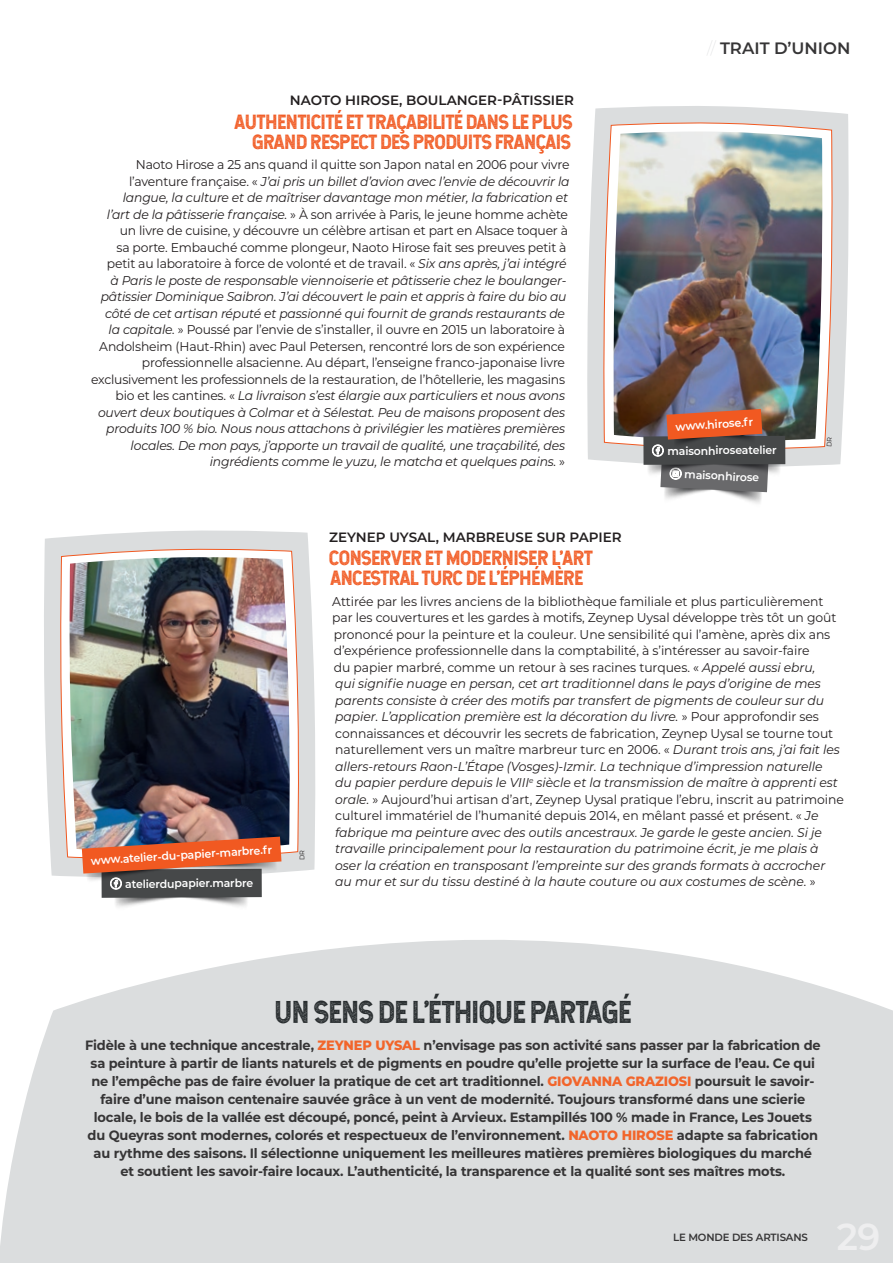
<style>
.page{position:relative;width:893px;height:1263px;background:#fff}
.page>*{position:absolute;margin:0;border:0;box-sizing:border-box;transform-origin:0 0}
.t1{font:30px "Hansief Rough";letter-spacing:-.01em;color:#272c2e;scale:.96 1}
.t2{font:19.5px/19.5px "Hansief Rough";letter-spacing:-.01em;color:#f15921}
.t3{font:600 16.5px "Montserrat";color:#363536}
.t4{font:700 13.5px/18px "Montserrat";letter-spacing:-.01em;color:#363536;text-align:center;scale:.96 1}
.t5{font:600 13.5px "Montserrat";color:#231f20}
.t6{font:italic 12.75px/16.5px "Montserrat";letter-spacing:-.015em;color:#231f20}
.t7{font:12.75px "Montserrat";letter-spacing:-.015em;color:#231f20}
.t8{font:600 11.25px "Montserrat";letter-spacing:-.015em;color:#fff}
.t9{font:600 10.5px "Montserrat";letter-spacing:-.015em;color:#363536}
.t10{font:6.75px "Montserrat";color:#231f20}
.s1{font-style:normal}
.s2{font-style:italic}
.s3{font-weight:100;color:#d1d2d4}
.s4{font-family:"Social Shapes";font-weight:400;font-size:16.5px}
.s5{font-weight:800;color:#f2652b}
</style>
<div class="page">
<svg style="left:0;top:940px;width:893px;height:323px;background:#dee0e1"></svg>
<svg style="left:44px;top:530px;width:272px;height:347px;fill:#dbddde"></svg>
<svg style="left:59px;top:547px;width:241px;height:314px"></svg>
<img style="left:69px;top:557px;width:221px;height:295px">
<svg style="left:587px;top:106px;width:262px;height:361px;fill:#dbddde"></svg>
<svg style="left:602px;top:121px;width:232px;height:330px"></svg>
<img style="left:613px;top:131px;width:210px;height:311px">
<img style="left:664px;top:492px;width:101px;height:12px">
<img style="left:115px;top:898px;width:132px;height:9px">
<svg style="left:643px;top:409px;width:142px;height:83px;background:#85655b"></svg>
<svg style="left:82px;top:837px;width:199px;height:61px;background:#a46853"></svg>
<svg style="left:827px;top:437px;width:5px;height:9px"></svg>
<p class="t5" style="left:290px;top:91px;width:286px">NAOTO HIROSE, BOULANGER-PÂTISSIER</p>
<h2 class="t2" style="left:235px;top:112px;width:339px;text-align:right">AUTHENTICITÉ ET TRAÇABILITÉ DANS LE PLUS<br>GRAND RESPECT DES PRODUITS FRANÇAIS</h2>
<p class="t7" style="left:136px;top:156px;width:435px">Naoto Hirose a 25 ans quand il quitte son Japon natal en 2006 pour vivre</p>
<p class="t6" style="left:129px;top:173px;width:442px"><span class="s1">l’aventure française. «</span> J’ai pris un billet d’avion avec l’envie de découvrir la</p>
<p class="t6" style="left:123px;top:189px;width:447px">langue, la culture et de maîtriser davantage mon métier, la fabrication et</p>
<p class="t7" style="left:107px;top:206px;width:463px"><span class="s2">l’art de la pâtisserie française.</span> » À son arrivée à Paris, le jeune homme achète</p>
<p class="t7" style="left:120px;top:222px;width:450px">un livre de cuisine, y découvre un célèbre artisan et part en Alsace toquer à</p>
<p class="t7" style="left:117px;top:239px;width:451px">sa porte. Embauché comme plongeur, Naoto Hirose fait ses preuves petit à</p>
<p class="t7" style="left:107px;top:255px;width:461px">petit au laboratoire à force de volonté et de travail. « <span class="s2">Six ans après, j’ai intégré</span></p>
<p class="t6" style="left:111px;top:272px;width:458px">à Paris le poste de responsable viennoiserie et pâtisserie chez le boulanger-</p>
<p class="t6" style="left:101px;top:288px;width:467px">pâtissier Dominique Saibron. J’ai découvert le pain et appris à faire du bio au</p>
<p class="t6" style="left:105px;top:305px;width:462px">côté de cet artisan réputé et passionné qui fournit de grands restaurants de</p>
<p class="t7" style="left:109px;top:321px;width:458px"><span class="s2">la capitale.</span> » Poussé par l’envie de s’installer, il ouvre en 2015 un laboratoire à</p>
<p class="t7" style="left:99px;top:338px;width:467px">Andolsheim (Haut-Rhin) avec Paul Petersen, rencontré lors de son expérience</p>
<p class="t7" style="left:142px;top:354px;width:425px">professionnelle alsacienne. Au départ, l’enseigne franco-japonaise livre</p>
<p class="t7" style="left:91px;top:371px;width:475px">exclusivement les professionnels de la restauration, de l’hôtellerie, les magasins</p>
<p class="t6" style="left:116px;top:387px;width:451px"><span class="s1">bio et les cantines. «</span> La livraison s’est élargie aux particuliers et nous avons</p>
<p class="t6" style="left:98px;top:404px;width:469px">ouvert deux boutiques à Colmar et à Sélestat. Peu de maisons proposent des</p>
<p class="t6" style="left:106px;top:420px;width:460px">produits 100 % bio. Nous nous attachons à privilégier les matières premières</p>
<p class="t6" style="left:131px;top:437px;width:436px">locales. De mon pays, j’apporte un travail de qualité, une traçabilité, des</p>
<p class="t6" style="left:210px;top:453px;width:357px">ingrédients comme le yuzu, le matcha et quelques pains. <span class="s1">»</span></p>
<p class="t3" style="left:707px;top:36px;width:145px"><span class="s3">//</span> TRAIT D’UNION</p>
<p class="t8" style="left:675px;top:418px;width:79px;rotate:-3deg">www.hirose.fr</p>
<p class="t8" style="left:652px;top:442px;width:126px"><span class="s4">c</span> maisonhiroseatelier</p>
<p class="t8" style="left:670px;top:465px;width:91px;rotate:3deg"><span class="s4">f</span> maisonhirose</p>
<p class="t8" style="left:91px;top:852px;width:183px;rotate:-3deg">www.atelier-du-papier-marbre.fr</p>
<p class="t10" style="left:298px;top:860px;width:12px;rotate:-90deg">DR</p>
<p class="t8" style="left:110px;top:875px;width:145px"><span class="s4">c</span> atelierdupapier.marbre</p>
<p class="t5" style="left:329px;top:527px;width:294px">ZEYNEP UYSAL, MARBREUSE SUR PAPIER</p>
<h2 class="t2" style="left:329px;top:548px;width:265px">CONSERVER ET MODERNISER L’ART<br>ANCESTRAL TURC DE L’ÉPHÉMÈRE</h2>
<p class="t6" style="left:332px;top:592px;width:513px"><span class="s1">Attirée par les livres anciens de la bibliothèque familiale et plus particulièrement par les couvertures et les gardes à motifs, Zeynep Uysal développe très tôt un goût prononcé pour la peinture et la couleur. Une sensibilité qui l’amène, après dix ans d’expérience professionnelle dans la comptabilité, à s’intéresser au savoir-faire<br>du papier marbré, comme un retour à ses racines turques. «</span> Appelé aussi ebru,<br>qui signifie nuage en persan, cet art traditionnel dans le pays d’origine de mes parents consiste à créer des motifs par transfert de pigments de couleur sur du papier. L’application première est la décoration du livre. <span class="s1">» Pour approfondir ses connaissances et découvrir les secrets de fabrication, Zeynep Uysal se tourne tout naturellement vers un maître marbreur turc en 2006. «</span> Durant trois ans, j’ai fait les allers-retours Raon-L’Étape (Vosges)-Izmir. La technique d’impression naturelle<br>du papier perdure depuis le VIII<sup>e</sup> siècle et la transmission de maître à apprenti est orale. <span class="s1">» Aujourd’hui artisan d’art, Zeynep Uysal pratique l’ebru, inscrit au patrimoine culturel immatériel de l’humanité depuis 2014, en mêlant passé et présent. «</span> Je fabrique ma peinture avec des outils ancestraux. Je garde le geste ancien. Si je travaille principalement pour la restauration du patrimoine écrit, je me plais à oser la création en transposant l’empreinte sur des grands formats à accrocher<br>au mur et sur du tissu destiné à la haute couture ou aux costumes de scène. <span class="s1">»</span></p>
<h1 class="t1" style="left:275px;top:993px;width:372px">UN SENS DE L’ÉTHIQUE PARTAGÉ</h1>
<p class="t4" style="left:85px;top:1035px;width:768px">Fidèle à une technique ancestrale, <span class="s5">ZEYNEP UYSAL</span> n’envisage pas son activité sans passer par la fabrication de sa peinture à partir de liants naturels et de pigments en poudre qu’elle projette sur la surface de l’eau. Ce qui ne l’empêche pas de faire évoluer la pratique de cet art traditionnel. <span class="s5">GIOVANNA GRAZIOSI</span> poursuit le savoir&shy;faire d’une maison centenaire sauvée grâce à un vent de modernité. Toujours transformé dans une scierie locale, le bois de la vallée est découpé, poncé, peint à Arvieux. Estampillés 100 % made in France, Les Jouets du Queyras sont modernes, colorés et respectueux de l’environnement. <span class="s5">NAOTO HIROSE</span> adapte sa fabrication au rythme des saisons. Il sélectionne uniquement les meilleures matières premières biologiques du marché<br>et soutient les savoir-faire locaux. L’authenticité, la transparence et la qualité sont ses maîtres mots.</p>
<p class="t9" style="left:673px;top:1229px;width:136px">LE MONDE DES ARTISANS</p>
</div>
